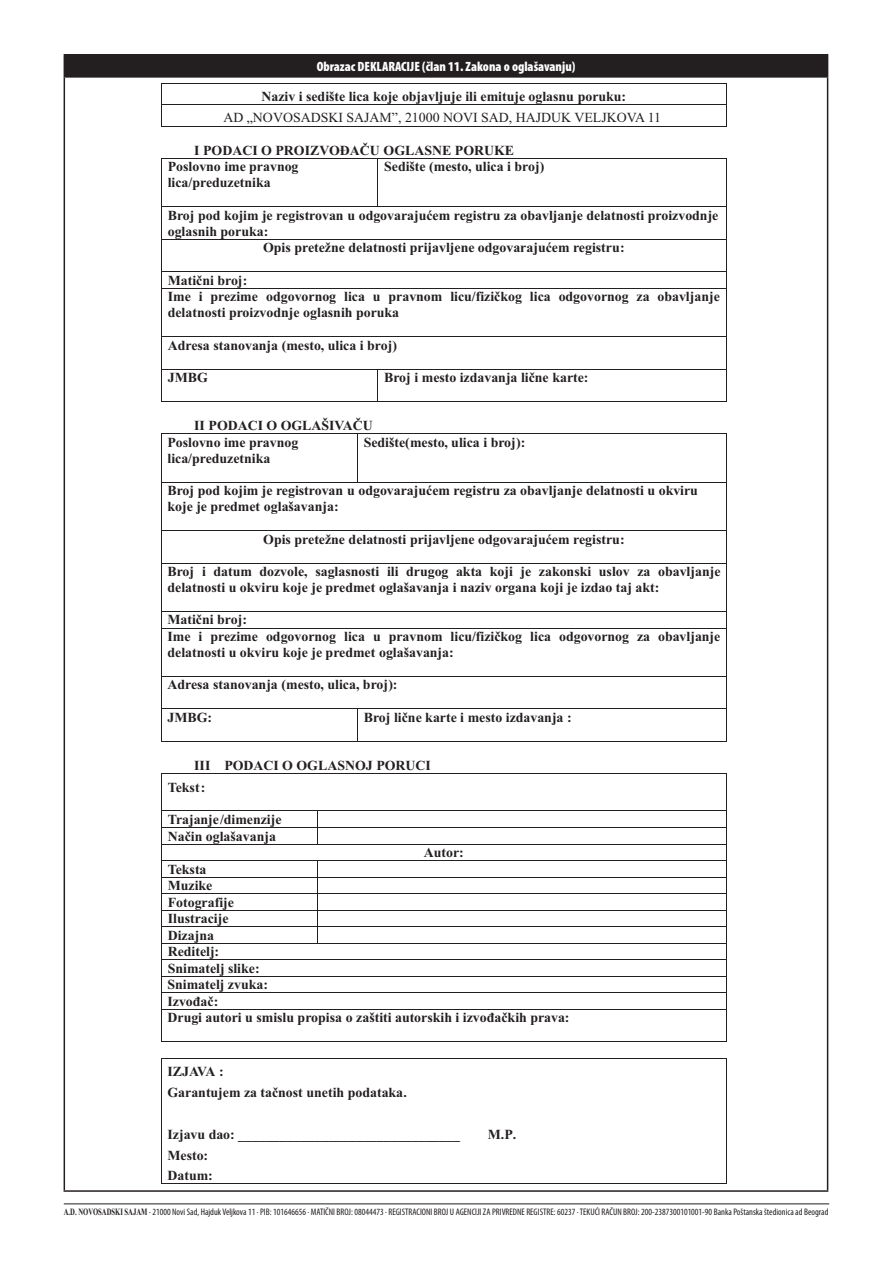
<style>
.page{position:relative;width:893px;height:1263px;background:#fff}
.page>*{position:absolute;margin:0;border:0;box-sizing:border-box;transform-origin:0 0}
.t1{font:700 13.8px/16.5px "Times New Roman";color:#231f20}
.t2{font:13.8px "Times New Roman";color:#231f20}
.t3{font:900 condensed 13.5px "Myriad Pro";color:#fff}
.t4{font:condensed 9.45px "Myriad Pro";color:#231f20}
.s1{font-family:"Times New Roman";font-weight:700;font-stretch:normal}
</style>
<div class="page">
<hr style="left:64px;top:1203px;width:765px;height:1px;background:#231f20">
<div style="left:64px;top:55px;width:764px;height:22px;background:#231f20"></div>
<hr style="left:64px;top:54px;width:764px;height:2px;background:#231f20">
<hr style="left:64px;top:76px;width:764px;height:2px;background:#231f20">
<hr style="left:64px;top:78px;width:1px;height:556px;background:#231f20">
<hr style="left:827px;top:78px;width:1px;height:556px;background:#231f20">
<hr style="left:64px;top:634px;width:1px;height:556px;background:#231f20">
<hr style="left:827px;top:634px;width:1px;height:556px;background:#231f20">
<hr style="left:64px;top:1190px;width:764px;height:2px;background:#231f20">
<hr style="left:161px;top:83px;width:566px;height:1px;background:#231f20">
<hr style="left:161px;top:104px;width:566px;height:1px;background:#231f20">
<svg style="left:161px;top:84px;width:1px;height:42px"></svg>
<hr style="left:161px;top:126px;width:565px;height:1px;background:#231f20">
<svg style="left:726px;top:84px;width:1px;height:43px"></svg>
<hr style="left:161px;top:158px;width:566px;height:1px;background:#231f20">
<hr style="left:161px;top:159px;width:1px;height:47px;background:#231f20">
<hr style="left:378px;top:159px;width:1px;height:47px;background:#231f20">
<hr style="left:726px;top:159px;width:1px;height:47px;background:#231f20">
<hr style="left:161px;top:206px;width:566px;height:1px;background:#231f20">
<hr style="left:161px;top:207px;width:1px;height:32px;background:#231f20">
<hr style="left:726px;top:207px;width:1px;height:32px;background:#231f20">
<hr style="left:161px;top:239px;width:566px;height:1px;background:#231f20">
<hr style="left:161px;top:239px;width:1px;height:32px;background:#231f20">
<hr style="left:726px;top:239px;width:1px;height:32px;background:#231f20">
<hr style="left:161px;top:271px;width:566px;height:1px;background:#231f20">
<svg style="left:161px;top:272px;width:1px;height:16px"></svg>
<svg style="left:726px;top:272px;width:1px;height:16px"></svg>
<hr style="left:161px;top:288px;width:566px;height:1px;background:#231f20">
<hr style="left:161px;top:288px;width:1px;height:48px;background:#231f20">
<hr style="left:726px;top:288px;width:1px;height:48px;background:#231f20">
<hr style="left:161px;top:336px;width:566px;height:1px;background:#231f20">
<hr style="left:161px;top:337px;width:1px;height:32px;background:#231f20">
<hr style="left:726px;top:337px;width:1px;height:32px;background:#231f20">
<hr style="left:161px;top:369px;width:566px;height:1px;background:#231f20">
<hr style="left:161px;top:369px;width:1px;height:33px;background:#231f20">
<hr style="left:161px;top:401px;width:217px;height:1px;background:#231f20">
<hr style="left:378px;top:369px;width:1px;height:33px;background:#231f20">
<hr style="left:378px;top:401px;width:348px;height:1px;background:#231f20">
<hr style="left:726px;top:369px;width:1px;height:33px;background:#231f20">
<hr style="left:161px;top:434px;width:566px;height:1px;background:#231f20">
<hr style="left:161px;top:434px;width:1px;height:48px;background:#231f20">
<hr style="left:357px;top:434px;width:1px;height:48px;background:#231f20">
<hr style="left:726px;top:434px;width:1px;height:48px;background:#231f20">
<hr style="left:161px;top:482px;width:566px;height:1px;background:#231f20">
<hr style="left:161px;top:482px;width:1px;height:48px;background:#231f20">
<hr style="left:726px;top:482px;width:1px;height:48px;background:#231f20">
<hr style="left:161px;top:530px;width:566px;height:1px;background:#231f20">
<hr style="left:161px;top:531px;width:1px;height:32px;background:#231f20">
<hr style="left:726px;top:531px;width:1px;height:32px;background:#231f20">
<hr style="left:161px;top:563px;width:566px;height:1px;background:#231f20">
<hr style="left:161px;top:563px;width:1px;height:48px;background:#231f20">
<hr style="left:726px;top:563px;width:1px;height:48px;background:#231f20">
<hr style="left:161px;top:611px;width:566px;height:1px;background:#231f20">
<svg style="left:161px;top:612px;width:1px;height:16px"></svg>
<svg style="left:726px;top:612px;width:1px;height:16px"></svg>
<hr style="left:161px;top:628px;width:566px;height:1px;background:#231f20">
<hr style="left:161px;top:628px;width:1px;height:48px;background:#231f20">
<hr style="left:726px;top:628px;width:1px;height:48px;background:#231f20">
<hr style="left:161px;top:676px;width:566px;height:1px;background:#231f20">
<hr style="left:161px;top:677px;width:1px;height:31px;background:#231f20">
<hr style="left:726px;top:677px;width:1px;height:31px;background:#231f20">
<hr style="left:161px;top:708px;width:566px;height:1px;background:#231f20">
<hr style="left:161px;top:709px;width:1px;height:32px;background:#231f20">
<hr style="left:161px;top:741px;width:196px;height:1px;background:#231f20">
<hr style="left:357px;top:709px;width:1px;height:32px;background:#231f20">
<hr style="left:358px;top:741px;width:368px;height:1px;background:#231f20">
<hr style="left:726px;top:709px;width:1px;height:32px;background:#231f20">
<hr style="left:161px;top:773px;width:566px;height:1px;background:#231f20">
<hr style="left:161px;top:774px;width:1px;height:37px;background:#231f20">
<hr style="left:726px;top:774px;width:1px;height:37px;background:#231f20">
<hr style="left:161px;top:811px;width:566px;height:1px;background:#231f20">
<hr style="left:161px;top:827px;width:566px;height:1px;background:#231f20">
<svg style="left:317px;top:812px;width:1px;height:32px"></svg>
<hr style="left:161px;top:844px;width:566px;height:1px;background:#231f20">
<hr style="left:161px;top:860px;width:566px;height:1px;background:#231f20">
<hr style="left:161px;top:877px;width:566px;height:1px;background:#231f20">
<hr style="left:161px;top:893px;width:566px;height:1px;background:#231f20">
<hr style="left:161px;top:910px;width:566px;height:1px;background:#231f20">
<hr style="left:161px;top:926px;width:566px;height:1px;background:#231f20">
<svg style="left:317px;top:861px;width:1px;height:82px"></svg>
<hr style="left:161px;top:943px;width:566px;height:1px;background:#231f20">
<hr style="left:161px;top:959px;width:566px;height:1px;background:#231f20">
<hr style="left:161px;top:976px;width:565px;height:1px;background:#231f20">
<hr style="left:161px;top:992px;width:565px;height:1px;background:#231f20">
<svg style="left:161px;top:812px;width:1px;height:197px"></svg>
<svg style="left:726px;top:812px;width:1px;height:197px"></svg>
<hr style="left:161px;top:1009px;width:565px;height:1px;background:#231f20">
<hr style="left:161px;top:1010px;width:1px;height:32px;background:#231f20">
<hr style="left:161px;top:1041px;width:565px;height:1px;background:#231f20">
<hr style="left:726px;top:1010px;width:1px;height:32px;background:#231f20">
<hr style="left:161px;top:1058px;width:565px;height:1px;background:#231f20">
<hr style="left:161px;top:1059px;width:1px;height:125px;background:#231f20">
<hr style="left:161px;top:1183px;width:565px;height:1px;background:#231f20">
<hr style="left:726px;top:1059px;width:1px;height:125px;background:#231f20">
<p class="t3" style="left:317px;top:59px;width:260px">Obrazac DEKLARACIJE (član 11. Zakona o oglašavanju)</p>
<p class="t1" style="left:261px;top:88px;width:366px">Naziv i sedište lica koje objavljuje ili emituje oglasnu poruku:</p>
<p class="t2" style="left:223px;top:113px;width:439px">AD „NOVOSADSKI SAJAM”, 21000 NOVI SAD, HAJDUK VELJKOVA 11</p>
<p class="t1" style="left:168px;top:142px;width:348px;text-indent:26px">I PODACI O PROIZVOĐAČU OGLASNE PORUKE<br>Poslovno ime pravnog<br>lica/preduzetnika</p>
<p class="t1" style="left:384px;top:159px;width:162px">Sedište (mesto, ulica i broj)</p>
<p class="t1" style="left:168px;top:207px;width:552px">Broj pod kojim je registrovan u odgovarajućem registru za obavljanje delatnosti proizvodnje</p>
<p class="t1" style="left:168px;top:223px;width:102px">oglasnih poruka:</p>
<p class="t1" style="left:263px;top:239px;width:363px">Opis pretežne delatnosti prijavljene odgovarajućem registru:</p>
<p class="t1" style="left:168px;top:272px;width:553px">Matični broj:<br>Ime i prezime odgovornog lica u pravnom licu/fizičkog lica odgovornog za obavljanje delatnosti proizvodnje oglasnih poruka</p>
<p class="t1" style="left:168px;top:337px;width:231px">Adresa stanovanja (mesto, ulica i broj)</p>
<p class="t1" style="left:168px;top:369px;width:42px">JMBG</p>
<p class="t1" style="left:384px;top:369px;width:206px">Broj i mesto izdavanja lične karte:</p>
<p class="t1" style="left:167px;top:418px;width:207px;text-indent:27px">II PODACI O OGLAŠIVAČU<br>Poslovno ime pravnog lica/preduzetnika</p>
<p class="t1" style="left:364px;top:434px;width:163px">Sedište(mesto, ulica i broj):</p>
<p class="t1" style="left:167px;top:483px;width:532px;line-height:15.9px">Broj pod kojim je registrovan u odgovarajućem registru za obavljanje delatnosti u okviru koje je predmet oglašavanja:</p>
<p class="t1" style="left:263px;top:531px;width:363px">Opis pretežne delatnosti prijavljene odgovarajućem registru:</p>
<p class="t1" style="left:167px;top:563px;width:554px;line-height:15.9px">Broj i datum dozvole, saglasnosti ili drugog akta koji je zakonski uslov za obavljanje delatnosti u okviru koje je predmet oglašavanja i naziv organa koji je izdao taj akt:</p>
<p class="t1" style="left:167px;top:612px;width:554px">Matični broj:<br>Ime i prezime odgovornog lica u pravnom licu/fizičkog lica odgovornog za obavljanje delatnosti u okviru koje je predmet oglašavanja:</p>
<p class="t1" style="left:167px;top:676px;width:232px">Adresa stanovanja (mesto, ulica, broj):</p>
<p class="t1" style="left:167px;top:709px;width:46px">JMBG:</p>
<p class="t1" style="left:364px;top:709px;width:209px">Broj lične karte i mesto izdavanja :</p>
<p class="t1" style="left:168px;top:755px;width:265px;line-height:21.5px;text-indent:26px">III PODACI O OGLASNOJ PORUCI<br>Tekst:</p>
<p class="t1" style="left:168px;top:811px;width:115px">Trajanje/dimenzije<br>Način oglašavanja</p>
<p class="t1" style="left:424px;top:844px;width:41px">Autor:</p>
<p class="t1" style="left:167px;top:861px;width:404px">Teksta<br>Muzike<br>Fotografije<br>Ilustracije<br>Dizajna<br>Reditelj:<br>Snimatelj slike:<br>Snimatelj zvuka:<br>Izvođač:<br>Drugi autori u smislu propisa o zaštiti autorskih i izvođačkih prava:</p>
<p class="t1" style="left:167px;top:1061px;width:241px;line-height:20.9px">IZJAVA :<br>Garantujem za tačnost unetih podataka.</p>
<p class="t1" style="left:167px;top:1126px;width:294px">Izjavu dao: ________________________________</p>
<p class="t1" style="left:488px;top:1126px;width:30px">M.P.</p>
<p class="t1" style="left:167px;top:1144px;width:47px;line-height:20.9px">Mesto:<br>Datum:</p>
<p class="t4" style="left:64px;top:1206px;width:766px"><span class="s1">A.D. NOVOSADSKI SAJAM</span> · 21000 Novi Sad, Hajduk Veljkova 11 · PIB: 101646656 · MATIČNI BROJ: 08044473 · REGISTRACIONI BROJ U AGENCIJI ZA PRIVREDNE REGISTRE: 60237 · TEKUĆI RAČUN BROJ: 200-2387300101001-90 Banka Poštanska štedionica ad Beograd</p>
</div>
